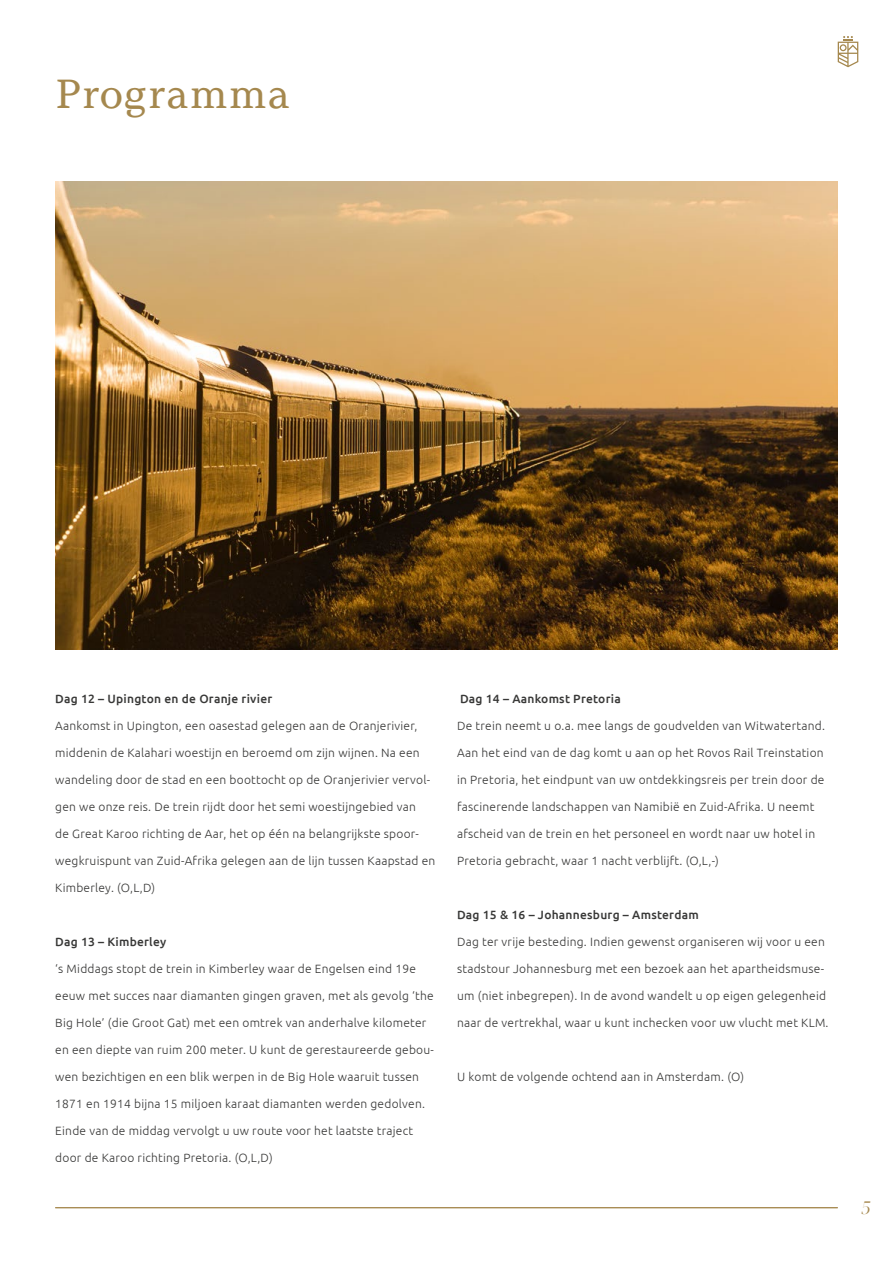
<style>
.page{position:relative;width:893px;height:1263px;background:#fff}
.page>*{position:absolute;margin:0;border:0;box-sizing:border-box;transform-origin:0 0}
.t1{font:40.5px "Argesta Text";color:#a5884e}
.t2{font:italic 18px "Argesta Hairline";color:#a5884e}
.t3{font:300 12px "Ubuntu";letter-spacing:.02em;color:#383837}
.t4{font:500 12px "Ubuntu";letter-spacing:.02em;color:#383837}
</style>
<div class="page">
<hr style="left:55px;top:1207px;width:783px;height:1px;background:#a5884e">
<svg style="left:838px;top:36px;width:20px;height:31px"></svg>
<img style="left:55px;top:181px;width:783px;height:468px">
<h1 class="t1" style="left:55px;top:69px;width:237px">Programma</h1>
<p class="t4" style="left:55px;top:691px;width:219px">Dag 12 – Upington en de Oranje rivier</p>
<p class="t3" style="left:55px;top:719px;width:364px">Aankomst in Upington, een oasestad gelegen aan de Oranjerivier,</p>
<p class="t3" style="left:55px;top:746px;width:366px">middenin de Kalahari woestijn en beroemd om zijn wijnen. Na een</p>
<p class="t3" style="left:55px;top:773px;width:376px">wandeling door de stad en een boottocht op de Oranjerivier vervol-</p>
<p class="t3" style="left:55px;top:800px;width:362px">gen we onze reis. De trein rijdt door het semi woestijngebied van</p>
<p class="t3" style="left:55px;top:827px;width:365px">de Great Karoo richting de Aar, het op één na belangrijkste spoor-</p>
<p class="t3" style="left:55px;top:854px;width:382px">wegkruispunt van Zuid-Afrika gelegen aan de lijn tussen Kaapstad en</p>
<p class="t3" style="left:55px;top:881px;width:102px">Kimberley. (O,L,D)</p>
<p class="t4" style="left:55px;top:934px;width:113px">Dag 13 – Kimberley</p>
<p class="t3" style="left:55px;top:962px;width:362px">‘s Middags stopt de trein in Kimberley waar de Engelsen eind 19e</p>
<p class="t3" style="left:55px;top:989px;width:380px">eeuw met succes naar diamanten gingen graven, met als gevolg ‘the</p>
<p class="t3" style="left:55px;top:1016px;width:373px">Big Hole’ (die Groot Gat) met een omtrek van anderhalve kilometer</p>
<p class="t3" style="left:55px;top:1043px;width:380px">en een diepte van ruim 200 meter. U kunt de gerestaureerde gebou-</p>
<p class="t3" style="left:55px;top:1070px;width:365px">wen bezichtigen en een blik werpen in de Big Hole waaruit tussen</p>
<p class="t3" style="left:55px;top:1097px;width:371px">1871 en 1914 bijna 15 miljoen karaat diamanten werden gedolven.</p>
<p class="t3" style="left:55px;top:1124px;width:359px">Einde van de middag vervolgt u uw route voor het laatste traject</p>
<p class="t3" style="left:55px;top:1151px;width:219px">door de Karoo richting Pretoria. (O,L,D)</p>
<p class="t4" style="left:460px;top:691px;width:162px">Dag 14 – Aankomst Pretoria</p>
<p class="t3" style="left:457px;top:719px;width:369px">De trein neemt u o.a. mee langs de goudvelden van Witwatertand.</p>
<p class="t3" style="left:457px;top:746px;width:368px">Aan het eind van de dag komt u aan op het Rovos Rail Treinstation</p>
<p class="t3" style="left:457px;top:773px;width:369px">in Pretoria, het eindpunt van uw ontdekkingsreis per trein door de</p>
<p class="t3" style="left:457px;top:800px;width:359px">fascinerende landschappen van Namibië en Zuid-Afrika. U neemt</p>
<p class="t3" style="left:457px;top:827px;width:360px">afscheid van de trein en het personeel en wordt naar uw hotel in</p>
<p class="t3" style="left:457px;top:854px;width:263px">Pretoria gebracht, waar 1 nacht verblijft. (O,L,-)</p>
<p class="t4" style="left:457px;top:907px;width:243px">Dag 15 &amp; 16 – Johannesburg – Amsterdam</p>
<p class="t3" style="left:457px;top:935px;width:369px">Dag ter vrije besteding. Indien gewenst organiseren wij voor u een</p>
<p class="t3" style="left:457px;top:962px;width:368px">stadstour Johannesburg met een bezoek aan het apartheidsmuse-</p>
<p class="t3" style="left:457px;top:989px;width:371px">um (niet inbegrepen). In de avond wandelt u op eigen gelegenheid</p>
<p class="t3" style="left:457px;top:1016px;width:373px">naar de vertrekhal, waar u kunt inchecken voor uw vlucht met KLM.</p>
<p class="t3" style="left:457px;top:1070px;width:288px">U komt de volgende ochtend aan in Amsterdam. (O)</p>
<h2 class="t2" style="left:860px;top:1197px;width:12px">5</h2>
</div>
